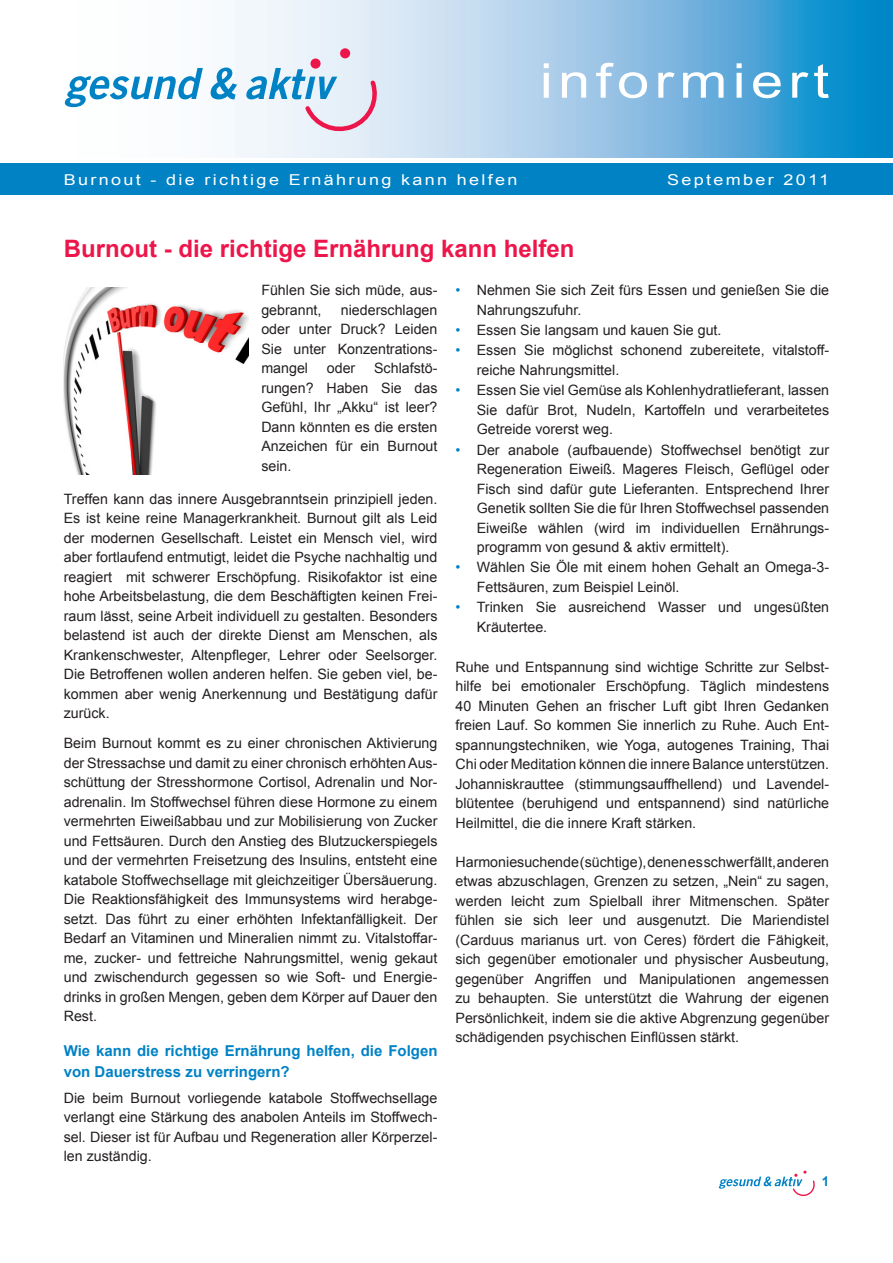
<style>
.page{position:relative;width:893px;height:1263px;background:#fff}
.page>*{position:absolute;margin:0;border:0;box-sizing:border-box;transform-origin:0 0}
.t1{font:48px "Arial";letter-spacing:.095em;color:#fff;scale:1.2 1}
.t2{font:700 24px "Arial";color:#ed164b}
.t3{font:700 15px/21.6px "Arial";color:#0082c5}
.t4{font:15px "Arial";letter-spacing:.13em;color:#fff;scale:1.2 1}
.t5{font:14.25px/19.5px "Arial";color:#231f20;text-align:justify}
.t6{font:700 13.5px "Arial";color:#0082c5}
.s1{color:#0082c5}
</style>
<div class="page">
<svg style="left:71px;top:0;width:822px;height:157px"></svg>
<div style="left:0;top:163px;width:893px;height:32px;background:#0082c5"></div>
<svg style="left:64px;top:68px;width:139px;height:39px"></svg>
<svg style="left:210px;top:68px;width:27px;height:31px"></svg>
<svg style="left:246px;top:68px;width:133px;height:65px"></svg>
<div style="left:310px;top:59px;width:11px;height:10px;background:#ed164b;border-radius:50%"></div>
<div style="left:340px;top:48px;width:10px;height:10px;background:#ed164b;border-radius:50%"></div>
<svg style="left:719px;top:1170px;width:96px;height:26px"></svg>
<img style="left:64px;top:288px;width:184px;height:187px">
<h1 class="t1" style="left:540px;top:49px;width:243px">informiert</h1>
<p class="t4" style="left:64px;top:170px;width:380px">Burnout - die richtige Ernährung kann helfen</p>
<p class="t4" style="left:667px;top:169px;width:137px">September 2011</p>
<h2 class="t2" style="left:64px;top:233px;width:512px">Burnout - die richtige Ernährung kann helfen</h2>
<p class="t5" style="left:261px;top:281px;width:178px">Fühlen Sie sich müde, aus&shy;gebrannt,</p>
<p class="t5" style="left:261px;top:300px;width:178px;text-indent:79px">niederschlagen oder unter Druck? Leiden Sie unter Konzentrations&shy;mangel</p>
<p class="t5" style="left:261px;top:358px;width:178px;text-indent:113px">Schlafstö&shy;rungen? Haben Sie das Gefühl, Ihr „Akku“ ist leer?<br>Dann könnten es die ersten Anzeichen für ein Burnout sein.</p>
<p class="t5" style="left:64px;top:489px;width:375px">Treffen kann das innere Ausgebranntsein prinzipiell jeden.<br>Es ist keine reine Managerkrankheit. Burnout gilt als Leid der modernen Gesellschaft. Leistet ein Mensch viel, wird aber fortlaufend entmutigt, leidet die Psyche nachhaltig und reagiert mit schwerer Erschöpfung. Risikofaktor ist eine hohe Arbeitsbelastung, die dem Beschäftigten keinen Frei&shy;raum lässt, seine Arbeit individuell zu gestalten. Besonders belastend ist auch der direkte Dienst am Menschen, als Krankenschwester, Altenpfleger, Lehrer oder Seelsorger.<br>Die Betroffenen wollen anderen helfen. Sie geben viel, be&shy;kommen aber wenig Anerkennung und Bestätigung dafür zurück.</p>
<p class="t5" style="left:64px;top:733px;width:375px">Beim Burnout kommt es zu einer chronischen Aktivierung der Stressachse und damit zu einer chronisch erhöhten Aus&shy;schüttung der Stresshormone Cortisol, Adrenalin und Nor&shy;adrenalin. Im Stoffwechsel führen diese Hormone zu einem vermehrten Eiweißabbau und zur Mobilisierung von Zucker und Fettsäuren. Durch den Anstieg des Blutzuckerspiegels und der vermehrten Freisetzung des Insulins, entsteht eine katabole Stoffwechsellage mit gleichzeitiger Übersäuerung.<br>Die Reaktionsfähigkeit des Immunsystems wird herabge&shy;setzt. Das führt zu einer erhöhten Infektanfälligkeit. Der Bedarf an Vitaminen und Mineralien nimmt zu. Vitalstoffar&shy;me, zucker- und fettreiche Nahrungsmittel, wenig gekaut und zwischendurch gegessen so wie Soft- und Energie&shy;drinks in großen Mengen, geben dem Körper auf Dauer den Rest.</p>
<p class="t3" style="left:64px;top:1040px;width:375px">Wie kann die richtige Ernährung helfen, die Folgen von Dauerstress zu verringern?</p>
<p class="t5" style="left:64px;top:1088px;width:375px">Die beim Burnout vorliegende katabole Stoffwechsellage verlangt eine Stärkung des anabolen Anteils im Stoffwech&shy;sel. Dieser ist für Aufbau und Regeneration aller Körperzel&shy;len zuständig.</p>
<p class="t5" style="left:327px;top:358px;width:30px">oder</p>
<p class="t5" style="left:477px;top:280px;width:354px;text-indent:-21px"><span class="s1">•</span> Nehmen Sie sich Zeit fürs Essen und genießen Sie die<br>Nahrungszufuhr.</p>
<p class="t5" style="left:455px;top:320px;width:268px"><span class="s1">•</span> Essen Sie langsam und kauen Sie gut.</p>
<p class="t5" style="left:477px;top:341px;width:353px;text-indent:-21px"><span class="s1">•</span> Essen Sie möglichst schonend zubereitete, vitalstoff&shy;reiche Nahrungsmittel.</p>
<p class="t5" style="left:477px;top:381px;width:354px;text-indent:-21px"><span class="s1">•</span> Essen Sie viel Gemüse als Kohlenhydratlieferant, lassen Sie dafür Brot, Nudeln, Kartoffeln und verarbeitetes Getreide vorerst weg.</p>
<p class="t5" style="left:477px;top:440px;width:354px;text-indent:-21px"><span class="s1">•</span> Der anabole (aufbauende) Stoffwechsel benötigt zur Regeneration Eiweiß. Mageres Fleisch, Geflügel oder Fisch sind dafür gute Lieferanten. Entsprechend Ihrer Genetik sollten Sie die für Ihren Stoffwechsel passenden Eiweiße wählen (wird im individuellen Ernährungs&shy;programm von gesund &amp; aktiv ermittelt).</p>
<p class="t5" style="left:477px;top:558px;width:354px;text-indent:-21px"><span class="s1">•</span> Wählen Sie Öle mit einem hohen Gehalt an Omega-3-<br>Fettsäuren, zum Beispiel Leinöl.</p>
<p class="t5" style="left:477px;top:598px;width:354px;text-indent:-21px"><span class="s1">•</span> Trinken Sie ausreichend Wasser und ungesüßten<br>Kräutertee.</p>
<p class="t5" style="left:455px;top:657px;width:375px">Ruhe und Entspannung sind wichtige Schritte zur Selbst&shy;hilfe bei emotionaler Erschöpfung. Täglich mindestens 40 Minuten Gehen an frischer Luft gibt Ihren Gedanken freien Lauf. So kommen Sie innerlich zu Ruhe. Auch Ent&shy;spannungstechniken, wie Yoga, autogenes Training, Thai Chi oder Meditation können die innere Balance unterstützen.<br>Johanniskrauttee (stimmungsauffhellend) und Lavendel&shy;blütentee (beruhigend und entspannend) sind natürliche Heilmittel, die die innere Kraft stärken.</p>
<p class="t5" style="left:455px;top:852px;width:375px">Harmoniesuchende (süchtige), denen es schwer fällt, anderen etwas abzuschlagen, Grenzen zu setzen, „Nein“ zu sagen, werden leicht zum Spielball ihrer Mitmenschen. Später fühlen sie sich leer und ausgenutzt. Die Mariendistel (Carduus marianus urt. von Ceres) fördert die Fähigkeit, sich gegenüber emotionaler und physischer Ausbeutung, gegenüber Angriffen und Manipulationen angemessen zu behaupten. Sie unterstützt die Wahrung der eigenen Persönlichkeit, indem sie die aktive Abgrenzung gegenüber schädigenden psychischen Einflüssen stärkt.</p>
<p class="t6" style="left:822px;top:1172px;width:9px">1</p>
</div>
